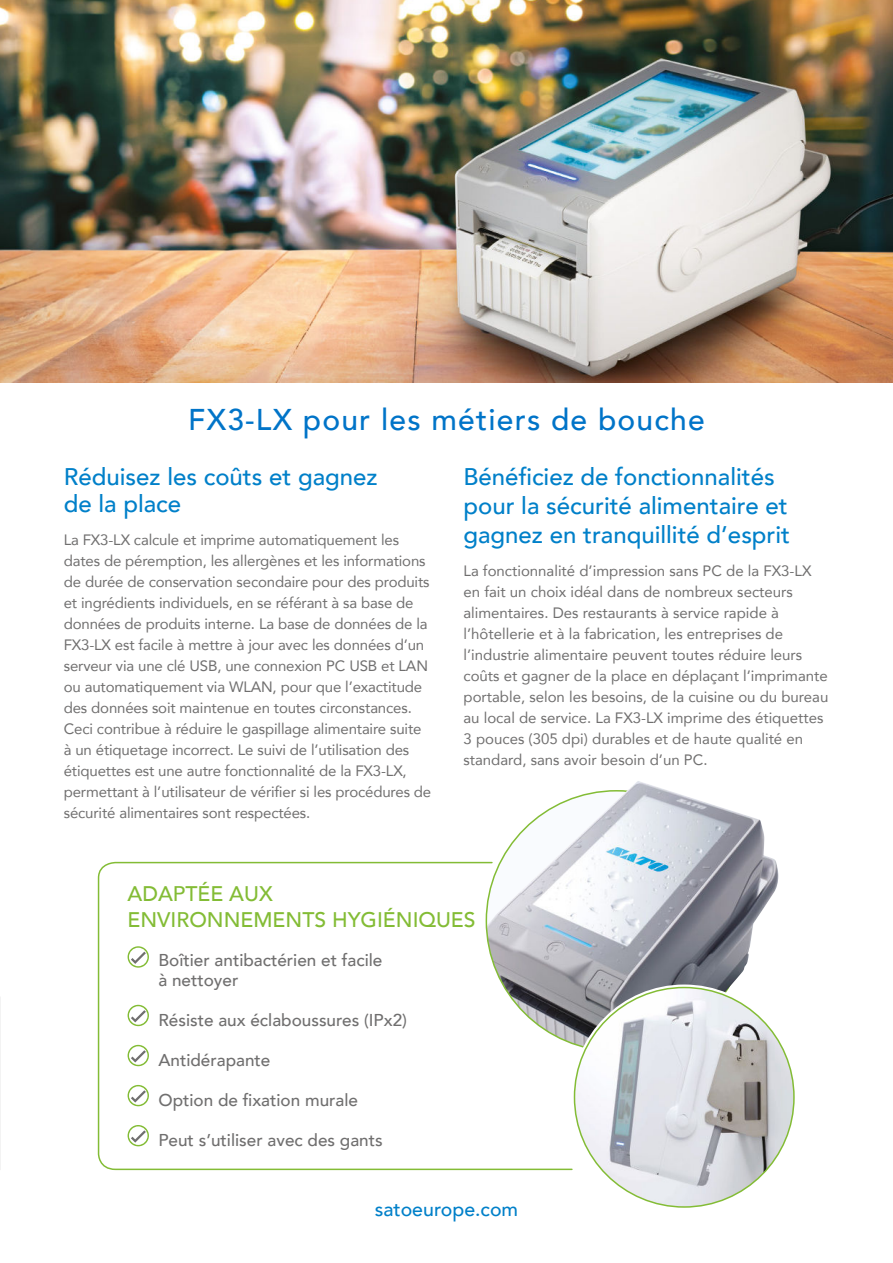
<style>
.page{position:relative;width:893px;height:1263px;background:#fff}
.page>*{position:absolute;margin:0;border:0;box-sizing:border-box;transform-origin:0 0}
.t1{font:500 30px "Avenir";letter-spacing:.04em;color:#0074c8}
.t2{font:500 24px/28.8px "Avenir";color:#0080c9}
.t3{font:500 21.15px/25.3px "Avenir";color:#83bc35}
.t4{font:500 19.5px "Avenir";color:#0080c9}
.t5{font:500 17.1px/20.5px "Avenir";color:#706f6f}
.t6{font:15px/21px "Avenir";letter-spacing:-.01em;color:#706f6f}
</style>
<div class="page">
<img style="left:0;top:0;width:893px;height:383px">
<svg style="left:0;top:172px;width:1px;height:21px"></svg>
<img style="left:0;top:0;width:1px;height:172px">
<img style="left:500px;top:831px;width:246px;height:219px">
<img style="left:521px;top:781px;width:257px;height:221px">
<img style="left:574px;top:987px;width:220px;height:220px;border-radius:110px">
<svg style="left:97px;top:861px;width:476px;height:310px"></svg>
<h1 class="t1" style="left:188px;top:393px;width:518px">FX3-LX pour les métiers de bouche</h1>
<h2 class="t2" style="left:64px;top:462px;width:315px;line-height:27px">Réduisez les coûts et gagnez de la place</h2>
<p class="t6" style="left:64px;top:529px;width:369px">La FX3-LX calcule et imprime automatiquement les dates de péremption, les allergènes et les informations de durée de conservation secondaire pour des produits et ingrédients individuels, en se référant à sa base de données de produits interne. La base de données de la FX3-LX est facile à mettre à jour avec les données d’un serveur via une clé USB, une connexion PC USB et LAN ou automatiquement via WLAN, pour que l’exactitude des données soit maintenue en toutes circonstances.<br>Ceci contribue à réduire le gaspillage alimentaire suite à un étiquetage incorrect. Le suivi de l’utilisation des étiquettes est une autre fonctionnalité de la FX3-LX, permettant à l’utilisateur de vérifier si les procédures de sécurité alimentaires sont respectées.</p>
<h2 class="t2" style="left:463px;top:461px;width:328px">Bénéficiez de fonctionnalités pour la sécurité alimentaire et gagnez en tranquillité d’esprit</h2>
<p class="t6" style="left:463px;top:559px;width:366px">La fonctionnalité d’impression sans PC de la FX3-LX en fait un choix idéal dans de nombreux secteurs alimentaires. Des restaurants à service rapide à l’hôtellerie et à la fabrication, les entreprises de l’industrie alimentaire peuvent toutes réduire leurs coûts et gagner de la place en déplaçant l’imprimante portable, selon les besoins, de la cuisine ou du bureau au local de service. La FX3-LX imprime des étiquettes 3 pouces (305 dpi) durables et de haute qualité en standard, sans avoir besoin d’un PC.</p>
<h3 class="t3" style="left:128px;top:884px;width:350px">ADAPTÉE AUX<br>ENVIRONNEMENTS HYGIÉNIQUES</h3>
<p class="t5" style="left:158px;top:948px;width:226px">Boîtier antibactérien et facile à nettoyer</p>
<p class="t5" style="left:158px;top:1009px;width:250px">Résiste aux éclaboussures (IPx2)</p>
<p class="t5" style="left:158px;top:1049px;width:114px">Antidérapante</p>
<p class="t5" style="left:158px;top:1089px;width:201px">Option de fixation murale</p>
<p class="t5" style="left:158px;top:1129px;width:226px">Peut s’utiliser avec des gants</p>
<h3 class="t4" style="left:375px;top:1201px;width:145px">satoeurope.com</h3>
</div>
